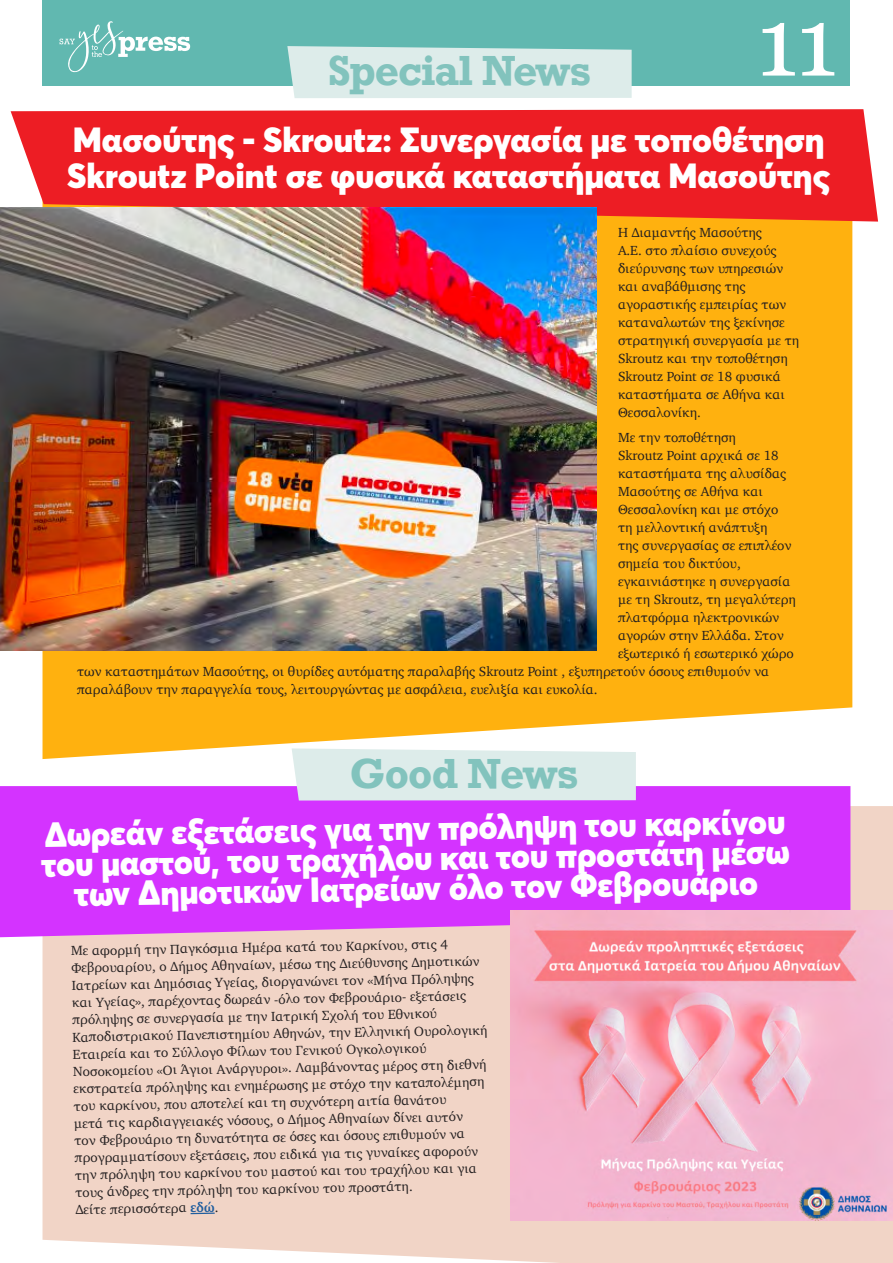
<style>
.page{position:relative;width:893px;height:1263px;background:#fff}
.page>*{position:absolute;margin:0;border:0;box-sizing:border-box;transform-origin:0 0}
.t1{font:97.5px "Georgia";color:#fff}
.t2{font:700 39.6px "Rockwell";letter-spacing:-.025em;color:#82c3bd}
.t3{font:900 34.5px/30px "Averta";color:#fff;text-align:center;scale:.96 1}
.t4{font:900 34.5px/36px "Averta";color:#fff}
.t5{font:13.5px/17.2px "Charter";letter-spacing:-.005em;color:#231f20}
.s1{font-weight:700;color:#215e9e}
</style>
<div class="page">
<div style="left:43px;top:0;width:807px;height:85px;background:#61b8b0"></div>
<svg style="left:60px;top:21px;width:130px;height:51px"></svg>
<svg style="left:43px;top:222px;width:809px;height:537px;background:#ffb724"></svg>
<div style="left:43px;top:806px;width:850px;height:457px;background:#f1d4c6"></div>
<div style="left:11px;top:109px;width:867px;height:113px;background:#ed1d24"></div>
<hr style="left:191px;top:1212px;width:24px;height:2px;background:#215e9e">
<div style="left:0;top:786px;width:850px;height:151px;background:#d433ff"></div>
<div style="left:287px;top:46px;width:345px;height:52px;background:#ddecea"></div>
<div style="left:292px;top:748px;width:344px;height:52px;background:#ddecea"></div>
<img style="left:510px;top:911px;width:383px;height:309px">
<img style="left:0;top:208px;width:597px;height:443px">
<h2 class="t2" style="left:328px;top:45px;width:264px">Special News</h2>
<h1 class="t1" style="left:756px;top:-29px;width:83px">11</h1>
<h3 class="t4" style="left:67px;top:121px;width:764px">Μασούτης - Skroutz: Συνεργασία με τοποθέτηση<br>Skroutz Point σε φυσικά καταστήματα Μασούτης</h3>
<p class="t5" style="left:618px;top:224px;width:183px;line-height:18px">Η Διαμαντής Μασούτης<br>Α.Ε. στο πλαίσιο συνεχούς διεύρυνσης των υπηρεσιών και αναβάθμισης της αγοραστικής εμπειρίας των καταναλωτών της ξεκίνησε στρατηγική συνεργασία με τη<br>Skroutz και την τοποθέτηση<br>Skroutz Point σε 18 φυσικά καταστήματα σε Αθήνα και<br>Θεσσαλονίκη.</p>
<p class="t5" style="left:618px;top:428px;width:120px">Με την τοποθέτηση</p>
<p class="t5" style="left:618px;top:446px;width:162px">Skroutz Point αρχικά σε 18</p>
<p class="t5" style="left:618px;top:464px;width:170px">καταστήματα της αλυσίδας</p>
<p class="t5" style="left:618px;top:482px;width:147px">Μασούτης σε Αθήνα και</p>
<p class="t5" style="left:618px;top:500px;width:162px">Θεσσαλονίκη και με στόχο</p>
<p class="t5" style="left:618px;top:518px;width:151px">τη μελλοντική ανάπτυξη</p>
<p class="t5" style="left:618px;top:536px;width:175px">της συνεργασίας σε επιπλέον</p>
<p class="t5" style="left:618px;top:554px;width:124px">σημεία του δικτύου,</p>
<p class="t5" style="left:618px;top:572px;width:174px">εγκαινιάστηκε η συνεργασία</p>
<p class="t5" style="left:618px;top:590px;width:179px">με τη Skroutz, τη μεγαλύτερη</p>
<p class="t5" style="left:618px;top:608px;width:163px">πλατφόρμα ηλεκτρονικών</p>
<p class="t5" style="left:618px;top:626px;width:167px">αγορών στην Ελλάδα. Στον</p>
<p class="t5" style="left:618px;top:644px;width:177px">εξωτερικό ή εσωτερικό χώρο</p>
<p class="t5" style="left:77px;top:662px;width:694px">των καταστημάτων Μασούτης, οι θυρίδες αυτόματης παραλαβής Skroutz Point , εξυπηρετούν όσους επιθυμούν να</p>
<p class="t5" style="left:77px;top:680px;width:522px">παραλάβουν την παραγγελία τους, λειτουργώντας με ασφάλεια, ευελιξία και ευκολία.</p>
<h2 class="t2" style="left:349px;top:747px;width:230px">Good Νews</h2>
<h3 class="t3" style="left:40px;top:819px;width:781px;rotate:-1deg">Δωρεάν εξετάσεις για την πρόληψη του καρκίνου του μαστού, του τραχήλου και του προστάτη μέσω των Δημοτικών Ιατρείων όλο τον Φεβρουάριο</h3>
<p class="t5" style="left:71px;top:942px;width:417px;rotate:-1deg">Με αφορμή την Παγκόσμια Ημέρα κατά του Καρκίνου, στις 4<br>Φεβρουαρίου, ο Δήμος Αθηναίων, μέσω της Διεύθυνσης Δημοτικών Ιατρείων και Δημόσιας Υγείας, διοργανώνει τον «Μήνα Πρόληψης και Υγείας», παρέχοντας δωρεάν -όλο τον Φεβρουάριο- εξετάσεις πρόληψης σε συνεργασία με την Ιατρική Σχολή του Εθνικού Καποδιστριακού Πανεπιστημίου Αθηνών, την Ελληνική Ουρολογική Εταιρεία και το Σύλλογο Φίλων του Γενικού Ογκολογικού Νοσοκομείου «Οι Άγιοι Ανάργυροι». Λαμβάνοντας μέρος στη διεθνή εκστρατεία πρόληψης και ενημέρωσης με στόχο την καταπολέμηση του καρκίνου, που αποτελεί και τη συχνότερη αιτία θανάτου<br>μετά τις καρδιαγγειακές νόσους, ο Δήμος Αθηναίων δίνει αυτόν<br>τον Φεβρουάριο τη δυνατότητα σε όσες και όσους επιθυμούν να προγραμματίσουν εξετάσεις, που ειδικά για τις γυναίκες αφορούν την πρόληψη του καρκίνου του μαστού και του τραχήλου και για τους άνδρες την πρόληψη του καρκίνου του προστάτη.<br>Δείτε περισσότερα <span class="s1">εδώ</span>.</p>
</div>
